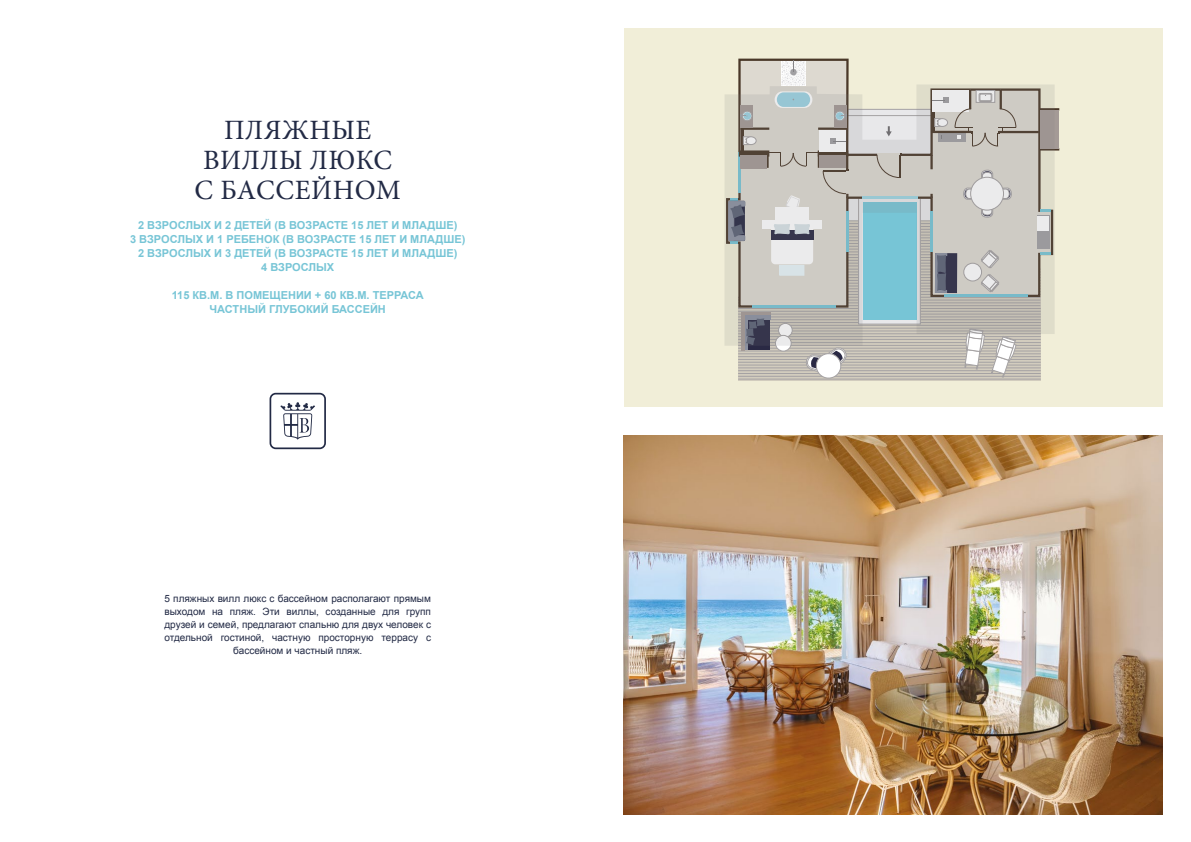
<style>
.page{position:relative;width:1191px;height:842px;background:#fff}
.page>*{position:absolute;margin:0;border:0;box-sizing:border-box;transform-origin:0 0}
.t1{font:28px/30px "Minion Pro";letter-spacing:.02em;color:#222a45;text-align:center}
.t2{font:700 11px/14px "Arial";color:#77c5d6;text-align:center}
.t3{font:10px/13px "Arial";color:#222a45;text-align:center}
</style>
<div class="page">
<svg style="left:269px;top:393px;width:57px;height:56px"></svg>
<div style="left:624px;top:28px;width:538px;height:379px;background:#f1eed8"></div>
<img style="left:624px;top:435px;width:538px;height:379px">
<svg style="left:947px;top:346px;width:93px;height:33px"></svg>
<hr style="left:738px;top:348px;width:302px;height:1px;background:#a5a2a3">
<hr style="left:738px;top:351px;width:302px;height:1px;background:#a5a2a3">
<hr style="left:738px;top:356px;width:302px;height:1px;background:#a5a2a3">
<hr style="left:738px;top:359px;width:302px;height:1px;background:#a5a2a3">
<hr style="left:738px;top:362px;width:302px;height:1px;background:#a5a2a3">
<hr style="left:738px;top:354px;width:302px;height:1px;background:#a5a2a3">
<hr style="left:738px;top:365px;width:302px;height:1px;background:#a5a2a3">
<hr style="left:738px;top:370px;width:302px;height:1px;background:#a5a2a3">
<hr style="left:738px;top:373px;width:302px;height:1px;background:#a5a2a3">
<hr style="left:738px;top:376px;width:302px;height:1px;background:#a5a2a3">
<hr style="left:738px;top:368px;width:302px;height:1px;background:#a5a2a3">
<hr style="left:738px;top:379px;width:302px;height:1px;background:#a5a2a3">
<svg style="left:738px;top:58px;width:111px;height:26px;background:#c6c0b6"></svg>
<svg style="left:964px;top:346px;width:20px;height:24px"></svg>
<svg style="left:991px;top:346px;width:25px;height:32px"></svg>
<hr style="left:1039px;top:148px;width:20px;height:3px;background:#4a3829">
<hr style="left:1039px;top:108px;width:20px;height:2px;background:#4a3829">
<div style="left:1040px;top:110px;width:19px;height:39px;background:#a49a96"></div>
<svg style="left:738px;top:346px;width:209px;height:33px"></svg>
<svg style="left:781px;top:61px;width:25px;height:23px"></svg>
<svg style="left:725px;top:84px;width:329px;height:262px;background:#bdc1bd"></svg>
<div style="left:780px;top:265px;width:24px;height:10px;background:#d8e3e7"></div>
<h1 class="t1" style="left:194px;top:116px;width:208px">ПЛЯЖНЫЕ<br>ВИЛЛЫ ЛЮКС<br>С БАССЕЙНОМ</h1>
<p class="t2" style="left:130px;top:219px;width:337px">2 ВЗРОСЛЫХ И 2 ДЕТЕЙ (В ВОЗРАСТЕ 15 ЛЕТ И МЛАДШЕ)<br>3 ВЗРОСЛЫХ И 1 РЕБЕНОК (В ВОЗРАСТЕ 15 ЛЕТ И МЛАДШЕ)<br>2 ВЗРОСЛЫХ И 3 ДЕТЕЙ (В ВОЗРАСТЕ 15 ЛЕТ И МЛАДШЕ)<br>4 ВЗРОСЛЫХ</p>
<p class="t2" style="left:172px;top:289px;width:253px">115 КВ.М. В ПОМЕЩЕНИИ + 60 КВ.М. ТЕРРАСА<br>ЧАСТНЫЙ ГЛУБОКИЙ БАССЕЙН</p>
<p class="t3" style="left:164px;top:592px;width:268px">5 пляжных вилл люкс с бассейном располагают прямым выходом на пляж. Эти виллы, созданные для групп друзей и семей, предлагают спальню для двух человек с отдельной гостиной, частную просторную террасу с бассейном и частный пляж.</p>
</div>
